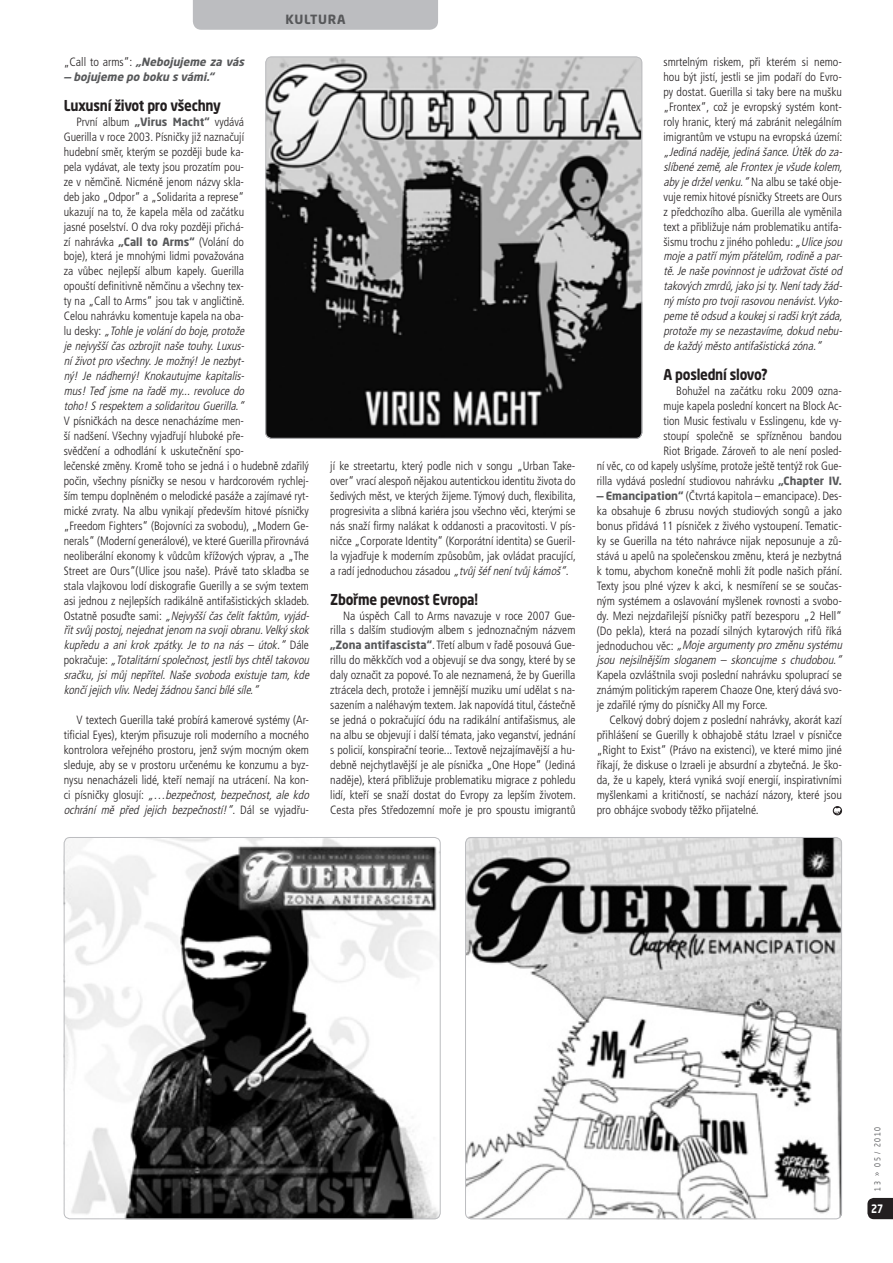
<style>
.page{position:relative;width:893px;height:1263px;background:#fff}
.page>*{position:absolute;margin:0;border:0;box-sizing:border-box;transform-origin:0 0}
.t1{font:700 14.85px "Neo Sans Pro";letter-spacing:-.02em;color:#231f20;scale:.89 1}
.t2{font:700 12.6px "Neo Sans Pro";color:#57585a}
.t3{font:300 condensed 12px/15px "Frutiger CE";color:#231f20;text-align:justify}
.t4{font:italic 300 condensed 12px/15px "Frutiger CE";color:#231f20}
.t5{font:700 11.55px "Neo Sans Pro";color:#fff;scale:.83 1}
.t6{font:italic 700 11.25px "Neo Sans Pro";color:#57585a}
.t7{font:8.1px "Neo Sans Pro";letter-spacing:.25em;color:#57585a;scale:.8 1}
.s1{font-family:"Frutiger CE";font-weight:300;font-style:normal;font-stretch:condensed;font-size:12px;color:#231f20}
.s2{font-family:"Neo Sans Pro";font-weight:700;font-stretch:normal;font-size:11.25px;color:#57585a}
.s3{font-style:italic}
.s4{font-style:normal}
</style>
<div class="page">
<div style="left:193px;top:0;width:245px;height:30px;background:#bcbdc0"></div>
<svg style="left:867px;top:1198px;width:26px;height:21px"></svg>
<img style="left:64px;top:837px;width:377px;height:382px">
<div style="left:64px;top:837px;width:377px;height:382px;border:1px solid #bcbdc0;border-radius:6px"></div>
<img style="left:465px;top:837px;width:377px;height:382px">
<div style="left:465px;top:837px;width:377px;height:382px;border:1px solid #bcbdc0;border-radius:6px"></div>
<img style="left:265px;top:57px;width:377px;height:382px">
<div style="left:265px;top:57px;width:377px;height:382px;border:1px solid #bcbdc0;border-radius:6px"></div>
<div style="left:833px;top:806px;width:9px;height:9px;border:1px solid #231f20;border-radius:50%"></div>
<svg style="left:833px;top:807px;width:8px;height:8px"></svg>
<p class="t2" style="left:285px;top:11px;width:35px">kultura</p>
<p class="t6" style="left:64px;top:55px;width:185px"><span class="s1">„Call to arms“:</span> „Nebojujeme za vás</p>
<p class="t6" style="left:64px;top:70px;width:155px">— bojujeme po boku s vámi.“</p>
<p class="t1" style="left:64px;top:96px;width:178px">Luxusní život pro všechny</p>
<p class="t3" style="left:64px;top:114px;width:185px;text-align:left;text-indent:13px">První album <span class="s2">„Virus Macht“</span> vydává Guerilla v roce 2003. Písničky již naznačují hudební směr, kterým se později bude ka&shy;pela vydávat, ale texty jsou prozatím pou&shy;ze v němčině. Nicméně jenom názvy skla&shy;deb jako „Odpor“ a „Solidarita a represe“ ukazují na to, že kapela měla od začátku jasné poselství. O dva roky později přichá&shy;zí nahrávka <span class="s2">„Call to Arms“</span> (Volání do boje), která je mnohými lidmi považována za vůbec nejlepší album kapely. Guerilla opouští definitivně němčinu a všechny tex&shy;ty na „Call to Arms“ jsou tak v angličtině.<br>Celou nahrávku komentuje kapela na oba&shy;l u d e s k y : <span class="s3">„Tohlejevolánídoboje,protože jenejvyššíčasozbroj itnašetouhy.Luxus&shy;níživotprovšechny.Jemožný!Jenezbyt&shy;ný! Je nádherný! Knokautujme kapitalis&shy;mus!Teď jsme na řadě my...revoluce do toho!S respektem a solidaritouGuerilla.“</span></p>
<p class="t3" style="left:64px;top:413px;width:250px;text-align:left">V písničkách na desce nenacházíme men-<br>ší nadšení. Všechny vyjadřují hluboké pře-<br>svědčení a odhodlání k uskutečnění spo-<br>lečenské změny. Kromě toho se jedná i o hudebně zdařilý počin, všechny písničky se nesou v hardcorovém rychlej&shy;ším tempu doplněném o melodické pasáže a zajímavé ryt&shy;mické zvraty. Na albu vynikají především hitové písničky „Freedom Fighters“ (Bojovníci za svobodu), „Modern Ge&shy;nerals“ (Moderní generálové), ve které Guerilla přirovnává neoliberální ekonomy k vůdcům křížových výprav, a „The Street are Ours“(Ulice jsou naše). Právě tato skladba se stala vlajkovou lodí diskografie Guerilly a se svým textem asi jednou z nejlepších radikálně antifašistických skladeb.<br>O s t a t n ě p o s u ďt e s a m i : <span class="s3">„Nejvyšší čas čelit faktům,vyjád&shy;řitsvůj postoj,nejednatjenom nasvojiobranu.Velkýskok kupředu a ani krok zpátky. Je to na nás – útok.“</span> D á l e p o k r a č u j e : <span class="s3">„Totalitárníspolečnost,jestlibyschtěltakovou sračku,jsi můj nepřítel.Naše svoboda existuje tam,kde končíjejichvliv.Nedej žádnoušancibílésíle.“</span></p>
<p class="t3" style="left:64px;top:713px;width:250px;text-align:left;text-indent:13px">V textech Guerilla také probírá kamerové systémy (Ar&shy;tificial Eyes), kterým přisuzuje roli moderního a mocného kontrolora veřejného prostoru, jenž svým mocným okem sleduje, aby se v prostoru určenému ke konzumu a byz&shy;nysu nenacházeli lidé, kteří nemají na utrácení. Na kon&shy;c i p í s n i č k y g l o s u j í : <span class="s3">„…bezpečnost, bezpečnost, ale kdo ochrání mě před jejich bezpečností!“</span>. D á l s e v yj a d ř u -</p>
<p class="t3" style="left:330px;top:458px;width:247px">jí ke streetartu, který podle nich v songu „Urban Take&shy;over“ vrací alespoň nějakou autentickou identitu života do šedivých měst, ve kterých žijeme. Týmový duch, flexibilita, progresivita a slibná kariéra jsou všechno věci, kterými se nás snaží firmy nalákat k oddanosti a pracovitosti. V pís&shy;ničce „Corporate Identity“ (Korporátní identita) se Gueril&shy;la vyjadřuje k moderním způsobům, jak ovládat pracující, a radí jednoduchou zásadou <span class="s3">„tvůj šéfnenítvůj kámoš“</span>.</p>
<p class="t1" style="left:330px;top:589px;width:168px">Zbořme pevnost Evropa!</p>
<p class="t3" style="left:330px;top:608px;width:247px;text-indent:13px">Na úspěch Call to Arms navazuje v roce 2007 Gue&shy;rilla s dalším studiovým albem s jednoznačným názvem <span class="s2">„Zona antifascista“</span>. Třetí album v řadě posouvá Gue&shy;rillu do měkkčích vod a objevují se dva songy, které by se daly označit za popové. To ale neznamená, že by Guerilla ztrácela dech, protože i jemnější muziku umí udělat s na&shy;sazením a naléhavým textem. Jak napovídá titul, částečně se jedná o pokračující ódu na radikální antifašismus, ale na albu se objevují i další témata, jako veganství, jednání s policií, konspirační teorie... Textově nejzajímavější a hu&shy;debně nejchytlavější je ale písnička „One Hope“ (Jediná naděje), která přibližuje problematiku migrace z pohledu lidí, kteří se snaží dostat do Evropy za lepším životem.<br>Cesta přes Středozemní moře je pro spoustu imigrantů</p>
<p class="t3" style="left:663px;top:55px;width:180px">smrtelným riskem, při kterém si nemo&shy;hou být jistí, jestli se jim podaří do Evro&shy;py dostat. Guerilla si taky bere na mušku „Frontex“, což je evropský systém kont&shy;roly hranic, který má zabránit nelegálním imigrantům ve vstupu na evropská území:</p>
<p class="t4" style="left:663px;top:144px;width:183px">„Jedinánaděje,jedinášance.Útěkdoza&shy;slíbenézemě,aleFrontexjevšudekolem, abyjedrželvenku.“ <span class="s4">Na albu se také obje&shy;vuje remix hitové písničky Streets are Ours z předchozího alba. Guerilla ale vyměnila text a přibližuje nám problematiku antifa&shy;šismu trochu z jiného pohledu:</span> „Ulicejsou mojea patřímým přátelům,rodiněa par&shy;tě.Jenašepovinnostjeudržovatčistéod takovýchzmrdů,jakojsity.Nenítadyžád&shy;nýmístoprotvoj irasovounenávist.Vyko&shy;pemetěodsuda koukej siradšikrýtzáda, protožemysenezastavíme,dokudnebu&shy;dekaždýměstoantifašistickázóna.“</p>
<p class="t1" style="left:663px;top:365px;width:119px">A poslední slovo?</p>
<p class="t3" style="left:597px;top:384px;width:247px;text-align:right">Bohužel na začátku roku 2009 ozna-<br>muje kapela poslední koncert na Block Ac-<br>tion Music festivalu v Esslingenu, kde vy-<br>stoupí společně se spřízněnou bandou<br>Riot Brigade. Zároveň to ale není posled-<br>ní věc, co od kapely uslyšíme, protože ještě tentýž rok Gue&shy;rilla vydává poslední studiovou nahrávku <span class="s2">„Chapter IV.</span></p>
<p class="t3" style="left:597px;top:488px;width:250px;text-align:left"><span class="s2">— Emancipation“</span> (Čtvrtá kapitola – emancipace). Des&shy;ka obsahuje 6 zbrusu nových studiových songů a jako bonus přidává 11 písniček z živého vystoupení. Tematic&shy;ky se Guerilla na této nahrávce nijak neposunuje a zů&shy;stává u apelů na společenskou změnu, která je nezbytná k tomu, abychom konečně mohli žít podle našich přání.<br>Texty jsou plné výzev k akci, k nesmíření se se součas&shy;ným systémem a oslavování myšlenek rovnosti a svobo&shy;dy. Mezi nejzdařilejší písničky patří bezesporu „2 Hell“ (Do pekla), která na pozadí silných kytarových rifů říká j e d n o d u c h o u v ě c : <span class="s3">„Mojeargumentypro změnu systému jsou nejsilnějším sloganem – skoncujme s chudobou.“</span></p>
<p class="t3" style="left:597px;top:668px;width:247px">Kapela ozvláštnila svoji poslední nahrávku spoluprací se známým politickým raperem Chaoze One, který dává svo&shy;je zdařilé rýmy do písničky All my Force.</p>
<p class="t3" style="left:597px;top:713px;width:247px;text-indent:13px">Celkový dobrý dojem z poslední nahrávky, akorát kazí přihlášení se Guerilly k obhajobě státu Izrael v písničce „Right to Exist“ (Právo na existenci), ve které mimo jiné říkají, že diskuse o Izraeli je absurdní a zbytečná. Je ško&shy;da, že u kapely, která vyniká svojí energií, inspirativními myšlenkami a kritičností, se nachází názory, které jsou pro obhájce svobody těžko přijatelné.</p>
<p class="t7" style="left:872px;top:1191px;width:81px;rotate:-90deg">13 » 05 / 2010</p>
<p class="t5" style="left:871px;top:1201px;width:16px">27</p>
</div>
